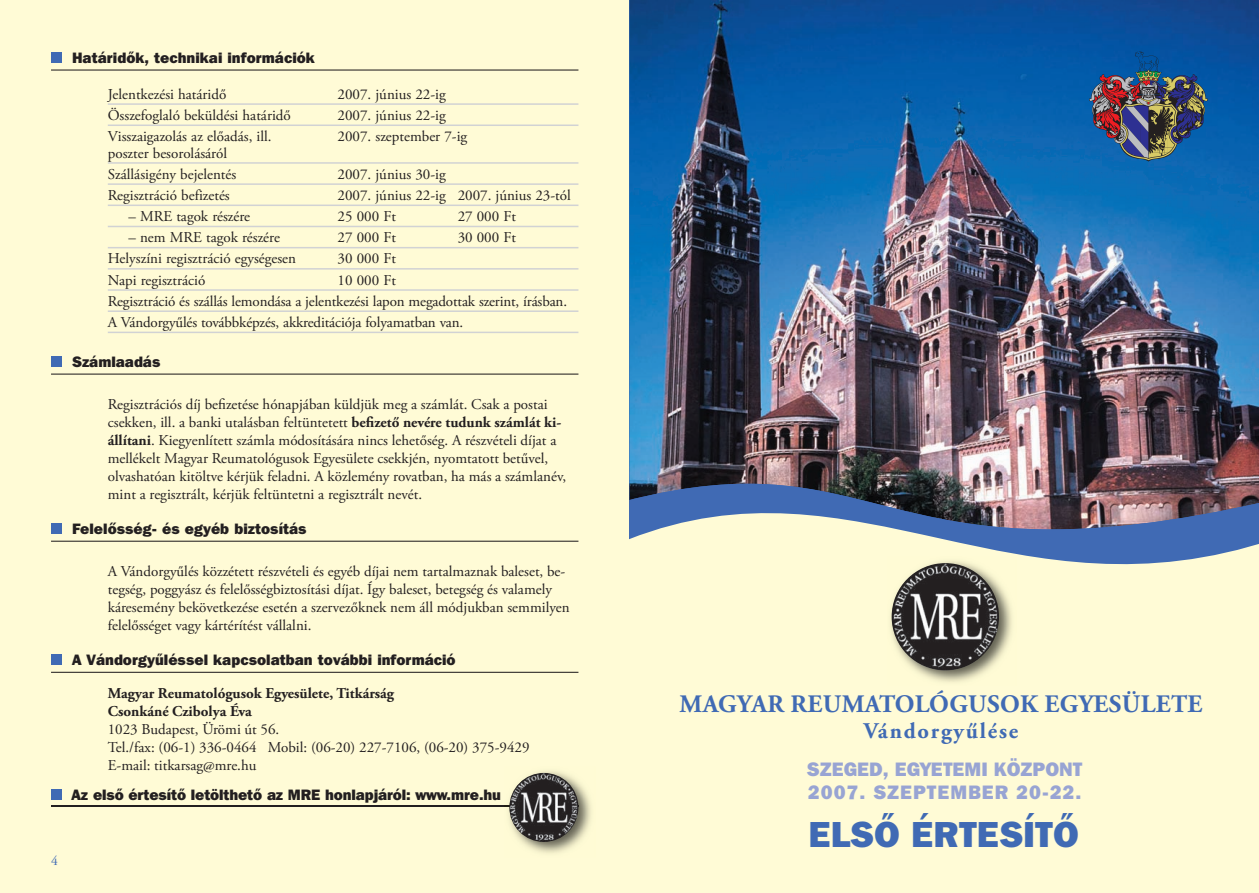
<style>
.page{position:relative;width:1259px;height:893px;background:#fff}
.page>*{position:absolute;margin:0;border:0;box-sizing:border-box;transform-origin:0 0}
.t1{font:36px "Franklin Gothic Hv HU Normal";color:#406ab4}
.t2{font:700 25.05px "Adobe Garamond Pro";letter-spacing:.015em;color:#406ab4}
.t3{font:700 22.35px "Adobe Garamond Pro";letter-spacing:.08em;color:#406ab4}
.t4{font:19.35px/23.2px "Franklin Gothic Hv HU Normal";color:#98a4d3}
.t5{font:15px/18px "Adobe Garamond Pro";color:#231f20}
.t6{font:15px "Franklin Gothic Hv HU Normal";color:#231f20}
.t7{font:700 15px/18px "Adobe Garamond Pro";color:#231f20}
.t8{font:13.5px "Adobe Garamond Pro";color:#406ab4}
.s1{font-weight:700}
</style>
<div class="page">
<div style="left:0;top:0;width:629px;height:893px;background:#fffbd6"></div>
<img style="left:629px;top:0;width:630px;height:469px">
<img style="left:629px;top:469px;width:630px;height:25px">
<hr style="left:51px;top:70px;width:527px;height:1px;background:#231f20">
<hr style="left:108px;top:103px;width:470px;height:2px;background:#d1d2d4">
<hr style="left:108px;top:125px;width:470px;height:1px;background:#d1d2d4">
<hr style="left:108px;top:162px;width:470px;height:2px;background:#d1d2d4">
<hr style="left:108px;top:183px;width:470px;height:2px;background:#d1d2d4">
<hr style="left:108px;top:205px;width:470px;height:1px;background:#d1d2d4">
<hr style="left:108px;top:226px;width:470px;height:1px;background:#d1d2d4">
<hr style="left:108px;top:247px;width:470px;height:1px;background:#d1d2d4">
<hr style="left:108px;top:268px;width:470px;height:2px;background:#d1d2d4">
<hr style="left:108px;top:289px;width:470px;height:2px;background:#d1d2d4">
<hr style="left:108px;top:310px;width:470px;height:2px;background:#d1d2d4">
<hr style="left:108px;top:332px;width:470px;height:1px;background:#d1d2d4">
<hr style="left:51px;top:374px;width:527px;height:1px;background:#231f20">
<hr style="left:51px;top:541px;width:527px;height:1px;background:#231f20">
<hr style="left:51px;top:672px;width:527px;height:1px;background:#231f20">
<hr style="left:51px;top:806px;width:527px;height:1px;background:#231f20">
<div style="left:51px;top:52px;width:11px;height:11px;background:#406ab4"></div>
<div style="left:51px;top:356px;width:11px;height:11px;background:#406ab4"></div>
<div style="left:51px;top:523px;width:11px;height:11px;background:#406ab4"></div>
<div style="left:51px;top:654px;width:11px;height:11px;background:#406ab4"></div>
<div style="left:51px;top:789px;width:11px;height:10px;background:#406ab4"></div>
<div style="left:629px;top:584px;width:630px;height:309px;background:#fffbd6"></div>
<svg style="left:629px;top:494px;width:630px;height:90px"></svg>
<img style="left:887px;top:557px;width:129px;height:125px">
<img style="left:891px;top:563px;width:108px;height:107px">
<img style="left:505px;top:771px;width:86px;height:82px">
<img style="left:509px;top:773px;width:69px;height:69px">
<svg style="left:1089px;top:51px;width:119px;height:111px"></svg>
<p class="t6" style="left:72px;top:48px;width:244px">Határidők, technikai információk</p>
<p class="t5" style="left:108px;top:85px;width:120px">Jelentkezési határidő</p>
<p class="t5" style="left:338px;top:85px;width:110px">2007. június 22-ig</p>
<p class="t5" style="left:108px;top:107px;width:184px">Összefoglaló beküldési határidő</p>
<p class="t5" style="left:338px;top:107px;width:110px">2007. június 22-ig</p>
<p class="t5" style="left:108px;top:128px;width:165px">Visszaigazolás az előadás, ill.</p>
<p class="t5" style="left:338px;top:128px;width:131px">2007. szeptember 7-ig</p>
<p class="t5" style="left:108px;top:143px;width:130px;line-height:21.1px">poszter besorolásáról<br>Szállásigény bejelentés</p>
<p class="t5" style="left:338px;top:165px;width:110px">2007. június 30-ig</p>
<p class="t5" style="left:108px;top:187px;width:123px">Regisztráció befizetés</p>
<p class="t5" style="left:338px;top:187px;width:235px">2007. június 22-ig 2007. június 23-tól</p>
<p class="t5" style="left:128px;top:208px;width:123px">– MRE tagok részére</p>
<p class="t5" style="left:338px;top:208px;width:60px">25 000 Ft</p>
<p class="t5" style="left:458px;top:208px;width:60px">27 000 Ft</p>
<p class="t5" style="left:128px;top:229px;width:153px">– nem MRE tagok részére</p>
<p class="t5" style="left:338px;top:229px;width:60px">27 000 Ft</p>
<p class="t5" style="left:458px;top:229px;width:60px">30 000 Ft</p>
<p class="t5" style="left:108px;top:250px;width:190px">Helyszíni regisztráció egységesen</p>
<p class="t5" style="left:338px;top:250px;width:60px">30 000 Ft</p>
<p class="t5" style="left:108px;top:271px;width:99px">Napi regisztráció</p>
<p class="t5" style="left:108px;top:270px;width:461px;line-height:21.1px;text-indent:230px">10 000 Ft<br>Regisztráció és szállás lemondása a jelentkezési lapon megadottak szerint, írásban.<br>A Vándorgyűlés továbbképzés, akkreditációja folyamatban van.</p>
<p class="t6" style="left:72px;top:352px;width:90px">Számlaadás</p>
<p class="t5" style="left:108px;top:395px;width:460px">Regisztrációs díj befizetése hónapjában küldjük meg a számlát. Csak a postai csekken, ill. a banki utalásban feltüntetett <span class="s1">befizető nevére tudunk számlát ki&shy;állítani</span>. Kiegyenlített számla módosítására nincs lehetőség. A részvételi díjat a mellékelt Magyar Reumatológusok Egyesülete csekkjén, nyomtatott betűvel, olvashatóan kitöltve kérjük feladni. A közlemény rovatban, ha más a számlanév, mint a regisztrált, kérjük feltüntetni a regisztrált nevét.</p>
<p class="t6" style="left:72px;top:519px;width:236px">Felelôsség- és egyéb biztosítás</p>
<p class="t5" style="left:108px;top:563px;width:463px">A Vándorgyűlés közzétett részvételi és egyéb díjai nem tartalmaznak baleset, be&shy;tegség, poggyász és felelősségbiztosítási díjat. Így baleset, betegség és valamely káresemény bekövetkezése esetén a szervezőknek nem áll módjukban semmilyen felelősséget vagy kártérítést vállalni.</p>
<p class="t6" style="left:72px;top:650px;width:385px">A Vándorgyűléssel kapcsolatban további információ</p>
<p class="t7" style="left:108px;top:684px;width:288px">Magyar Reumatológusok Egyesülete, Titkárság<br>Csonkáné Czibolya Éva</p>
<p class="t5" style="left:108px;top:721px;width:423px">1023 Budapest, Ürömi út 56.<br>Tel./fax: (06-1) 336-0464 Mobil: (06-20) 227-7106, (06-20) 375-9429<br>E-mail: titkarsag@mre.hu</p>
<p class="t6" style="left:72px;top:785px;width:431px">Az első értesítő letölthető az MRE honlapjáról: www.mre.hu</p>
<p class="t8" style="left:51px;top:852px;width:8px">4</p>
<h2 class="t2" style="left:679px;top:690px;width:524px">MAGYAR REUMATOLÓGUSOK EGYESÜLETE</h2>
<h3 class="t3" style="left:864px;top:718px;width:156px">Vándorgyűlése</h3>
<p class="t4" style="left:807px;top:757px;width:277px">SZEGED, EGYETEMI KÖZPONT<br>2007. SZEPTEMBER 20-22.</p>
<h1 class="t1" style="left:808px;top:811px;width:272px">ELSŐ ÉRTESÍTŐ</h1>
</div>
